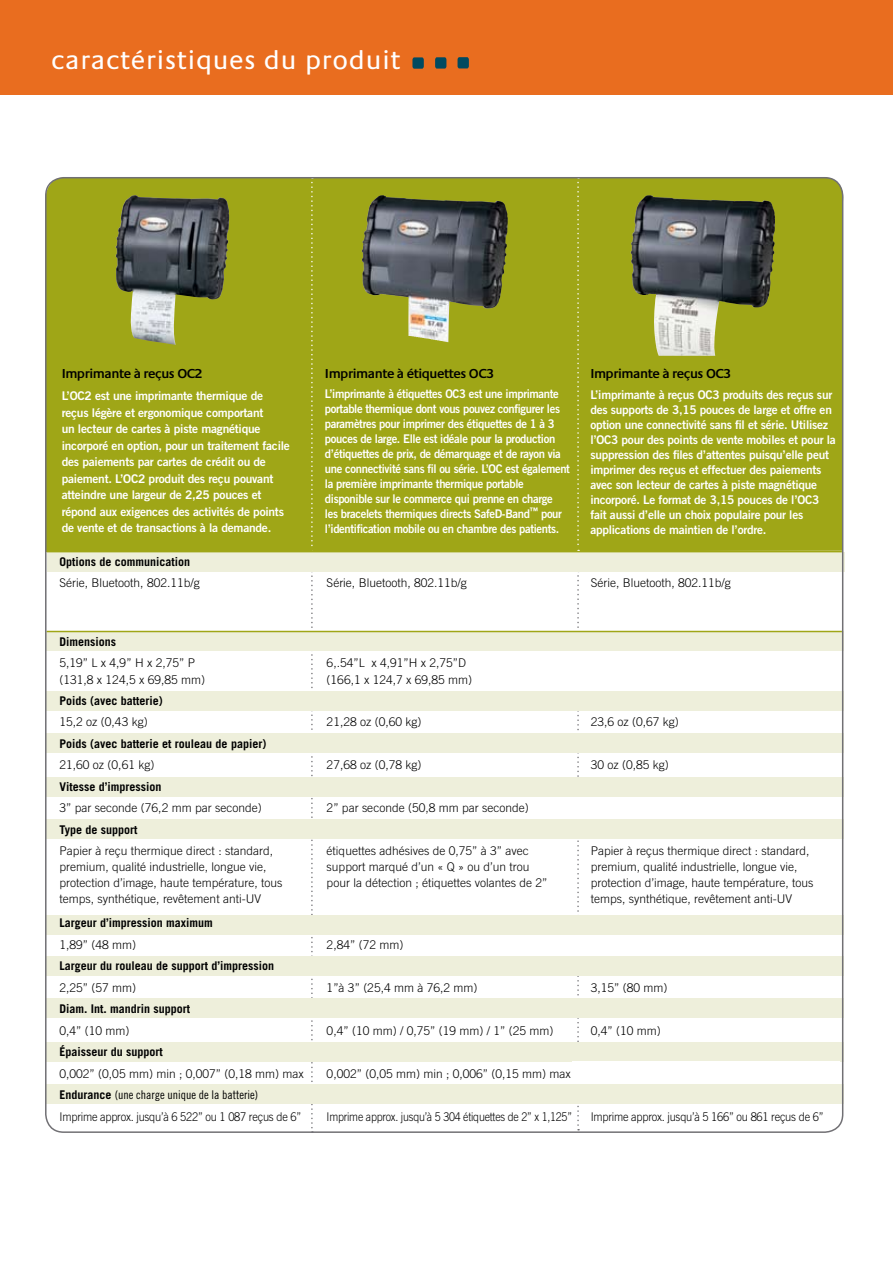
<style>
.page{position:relative;width:893px;height:1263px;background:#fff}
.page>*{position:absolute;margin:0;border:0;box-sizing:border-box;transform-origin:0 0}
.t1{font:27px "Praxis";letter-spacing:.03em;color:#fff}
.t2{font:600 13.5px "Praxis";letter-spacing:-.03em;color:#000}
.t3{font:300 12px "Trade Gothic";color:#000}
.t4{font:12px/15px "Trade Gothic Bold Two";letter-spacing:-.02em;color:#fff}
.t5{font:12px/15px "Trade Gothic Bold Two";letter-spacing:-.02em;color:#fff;scale:.94 1}
.t6{font:700 12px "Trade Gothic";color:#000}
.t7{font:300 12px "Trade Gothic";letter-spacing:-.02em;color:#000;scale:.92 1}
.t8{font:300 12px "Trade Gothic";letter-spacing:-.02em;color:#000;scale:.89 1}
.t9{font:12px "Trade Gothic Cond Eighteen";color:#000}
.s1{font-family:"Trade Gothic";font-weight:700}
</style>
<div class="page">
<div style="left:45px;top:177px;width:799px;height:375px;background:#9fa617"></div>
<div style="left:0;top:0;width:893px;height:94px;background:#e96d1f"></div>
<svg style="left:412px;top:57px;width:12px;height:12px"></svg>
<svg style="left:435px;top:57px;width:11px;height:12px"></svg>
<svg style="left:458px;top:57px;width:11px;height:11px"></svg>
<svg style="left:311px;top:572px;width:2px;height:557px"></svg>
<svg style="left:311px;top:180px;width:2px;height:371px"></svg>
<svg style="left:577px;top:180px;width:2px;height:371px"></svg>
<svg style="left:577px;top:572px;width:2px;height:558px"></svg>
<div style="left:46px;top:631px;width:797px;height:20px;background:#eeefdb"></div>
<div style="left:47px;top:552px;width:798px;height:20px;background:#eeefdb"></div>
<div style="left:46px;top:691px;width:797px;height:20px;background:#eeefdb"></div>
<div style="left:46px;top:733px;width:797px;height:20px;background:#eeefdb"></div>
<div style="left:46px;top:777px;width:797px;height:20px;background:#eeefdb"></div>
<div style="left:46px;top:819px;width:797px;height:19px;background:#eeefdb"></div>
<div style="left:46px;top:915px;width:797px;height:19px;background:#eeefdb"></div>
<div style="left:46px;top:956px;width:797px;height:19px;background:#eeefdb"></div>
<div style="left:46px;top:998px;width:797px;height:20px;background:#eeefdb"></div>
<div style="left:47px;top:1042px;width:797px;height:19px;background:#eeefdb"></div>
<div style="left:46px;top:1084px;width:797px;height:19px;background:#eeefdb"></div>
<div style="left:536px;top:651px;width:305px;height:39px;background:#fff"></div>
<div style="left:536px;top:797px;width:305px;height:22px;background:#fff"></div>
<div style="left:574px;top:935px;width:267px;height:20px;background:#fff"></div>
<div style="left:572px;top:1061px;width:267px;height:22px;background:#fff"></div>
<hr style="left:47px;top:631px;width:795px;height:1px;background:#9fa617">
<hr style="left:47px;top:551px;width:795px;height:1px;background:#9fa617">
<img style="left:116px;top:195px;width:113px;height:150px">
<img style="left:362px;top:195px;width:146px;height:147px">
<img style="left:631px;top:195px;width:144px;height:161px">
<h1 class="t1" style="left:51px;top:46px;width:351px">caractéristiques du produit</h1>
<p class="t2" style="left:62px;top:366px;width:142px">Imprimante à reçus OC2</p>
<p class="t4" style="left:62px;top:387px;width:230px;line-height:16.5px">L’OC2 est une imprimante thermique de reçus légère et ergonomique comportant<br>un lecteur de cartes à piste magnétique incorporé en option, pour un traitement facile des paiements par cartes de crédit ou de paiement. L’OC2 produit des reçu pouvant atteindre une largeur de 2,25 pouces et répond aux exigences des activités de points de vente et de transactions à la demande.</p>
<p class="t2" style="left:325px;top:366px;width:171px">Imprimante à étiquettes OC3</p>
<p class="t5" style="left:325px;top:386px;width:262px">L’imprimante à étiquettes OC3 est une imprimante portable thermique dont vous pouvez configurer les paramètres pour imprimer des étiquettes de 1 à 3 pouces de large. Elle est idéale pour la production d’étiquettes de prix, de démarquage et de rayon via une connectivité sans fil ou série. L’OC est également la première imprimante thermique portable disponible sur le commerce qui prenne en charge<br>les bracelets thermiques directs SafeD-Band<sup>™</sup> pour l’identification mobile ou en chambre des patients.</p>
<p class="t2" style="left:590px;top:366px;width:142px">Imprimante à reçus OC3</p>
<p class="t4" style="left:590px;top:387px;width:247px">L’imprimante à reçus OC3 produits des reçus sur des supports de 3,15 pouces de large et offre en option une connectivité sans fil et série. Utilisez l’OC3 pour des points de vente mobiles et pour la suppression des files d’attentes puisqu’elle peut imprimer des reçus et effectuer des paiements avec son lecteur de cartes à piste magnétique incorporé. Le format de 3,15 pouces de l’OC3 fait aussi d’elle un choix populaire pour les applications de maintien de l’ordre.</p>
<p class="t6" style="left:60px;top:554px;width:132px">Options de communication</p>
<p class="t3" style="left:60px;top:576px;width:142px">Série, Bluetooth, 802.11b/g</p>
<p class="t3" style="left:327px;top:576px;width:142px">Série, Bluetooth, 802.11b/g</p>
<p class="t3" style="left:591px;top:576px;width:142px">Série, Bluetooth, 802.11b/g</p>
<p class="t6" style="left:60px;top:634px;width:58px">Dimensions</p>
<p class="t3" style="left:60px;top:656px;width:137px">5,19” L x 4,9” H x 2,75” P</p>
<p class="t3" style="left:327px;top:656px;width:141px">6,.54”L x 4,91”H x 2,75”D</p>
<p class="t3" style="left:60px;top:672px;width:147px">(131,8 x 124,5 x 69,85 mm)</p>
<p class="t3" style="left:327px;top:672px;width:147px">(166,1 x 124,7 x 69,85 mm)</p>
<p class="t6" style="left:60px;top:693px;width:105px">Poids (avec batterie)</p>
<p class="t3" style="left:60px;top:715px;width:90px">15,2 oz (0,43 kg)</p>
<p class="t3" style="left:327px;top:715px;width:96px">21,28 oz (0,60 kg)</p>
<p class="t3" style="left:591px;top:715px;width:90px">23,6 oz (0,67 kg)</p>
<p class="t6" style="left:60px;top:736px;width:208px">Poids (avec batterie et rouleau de papier)</p>
<p class="t3" style="left:60px;top:758px;width:96px">21,60 oz (0,61 kg)</p>
<p class="t3" style="left:327px;top:758px;width:96px">27,68 oz (0,78 kg)</p>
<p class="t3" style="left:591px;top:758px;width:80px">30 oz (0,85 kg)</p>
<p class="t6" style="left:60px;top:779px;width:103px">Vitesse d’impression</p>
<p class="t3" style="left:60px;top:801px;width:204px">3” par seconde (76,2 mm par seconde)</p>
<p class="t3" style="left:327px;top:801px;width:204px">2” par seconde (50,8 mm par seconde)</p>
<p class="t6" style="left:60px;top:822px;width:80px">Type de support</p>
<p class="t3" style="left:60px;top:844px;width:215px">Papier à reçu thermique direct : standard,</p>
<p class="t3" style="left:327px;top:844px;width:204px">étiquettes adhésives de 0,75” à 3” avec</p>
<p class="t3" style="left:591px;top:844px;width:220px">Papier à reçus thermique direct : standard,</p>
<p class="t3" style="left:60px;top:860px;width:208px">premium, qualité industrielle, longue vie,</p>
<p class="t3" style="left:327px;top:860px;width:204px">support marqué d’un « Q » ou d’un trou</p>
<p class="t3" style="left:591px;top:860px;width:208px">premium, qualité industrielle, longue vie,</p>
<p class="t3" style="left:60px;top:876px;width:224px">protection d’image, haute température, tous</p>
<p class="t3" style="left:327px;top:876px;width:222px">pour la détection ; étiquettes volantes de 2”</p>
<p class="t3" style="left:591px;top:876px;width:224px">protection d’image, haute température, tous</p>
<p class="t3" style="left:60px;top:892px;width:203px">temps, synthétique, revêtement anti-UV</p>
<p class="t3" style="left:591px;top:892px;width:203px">temps, synthétique, revêtement anti-UV</p>
<p class="t6" style="left:60px;top:916px;width:155px">Largeur d’impression maximum</p>
<p class="t3" style="left:60px;top:937px;width:78px">1,89” (48 mm)</p>
<p class="t3" style="left:327px;top:937px;width:78px">2,84” (72 mm)</p>
<p class="t6" style="left:60px;top:959px;width:216px">Largeur du rouleau de support d’impression</p>
<p class="t3" style="left:60px;top:980px;width:78px">2,25” (57 mm)</p>
<p class="t3" style="left:327px;top:980px;width:152px">1”à 3” (25,4 mm à 76,2 mm)</p>
<p class="t3" style="left:591px;top:980px;width:78px">3,15” (80 mm)</p>
<p class="t6" style="left:60px;top:1002px;width:132px">Diam. Int. mandrin support</p>
<p class="t3" style="left:60px;top:1023px;width:72px">0,4” (10 mm)</p>
<p class="t3" style="left:327px;top:1023px;width:228px">0,4” (10 mm) / 0,75” (19 mm) / 1” (25 mm)</p>
<p class="t3" style="left:591px;top:1023px;width:72px">0,4” (10 mm)</p>
<p class="t6" style="left:60px;top:1044px;width:105px">Épaisseur du support</p>
<p class="t3" style="left:60px;top:1066px;width:246px">0,002” (0,05 mm) min ; 0,007” (0,18 mm) max</p>
<p class="t3" style="left:327px;top:1066px;width:246px">0,002” (0,05 mm) min ; 0,006” (0,15 mm) max</p>
<p class="t9" style="left:60px;top:1088px;width:200px"><span class="s1">Endurance</span> (une charge unique de la batterie)</p>
<p class="t7" style="left:60px;top:1109px;width:264px">Imprime approx. jusqu’à 6 522” ou 1 087 reçus de 6”</p>
<p class="t8" style="left:327px;top:1109px;width:277px">Imprime approx. jusqu’à 5 304 étiquettes de 2” x 1,125”</p>
<p class="t7" style="left:591px;top:1109px;width:255px">Imprime approx. jusqu’à 5 166” ou 861 reçus de 6”</p>
</div>
